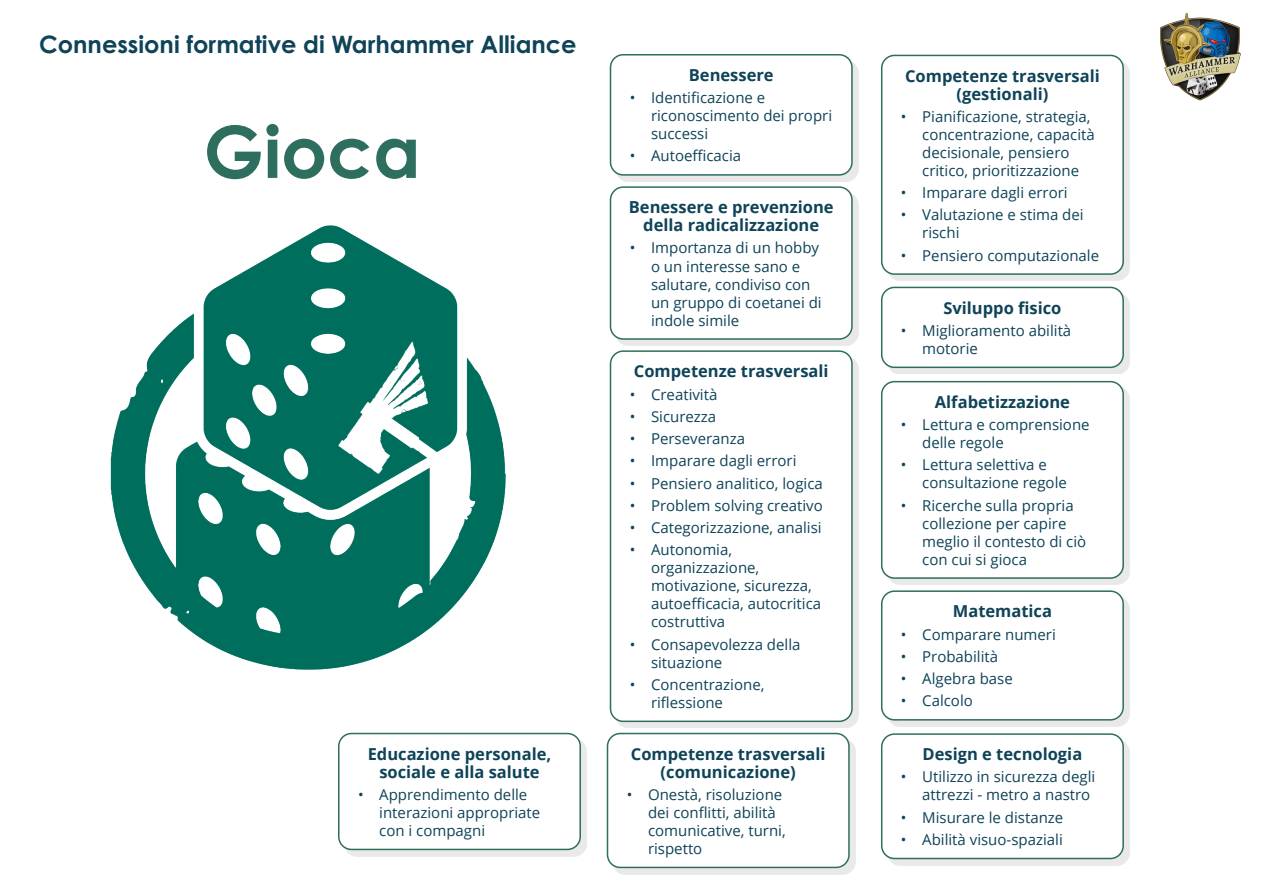
<style>
.page{position:relative;width:1263px;height:893px;background:#fff}
.page>*{position:absolute;margin:0;border:0;box-sizing:border-box;transform-origin:0 0}
.Activity_Title_B{font:700 72px "Century Gothic Std";color:#2d6e5e}
.Activity_Title_B-2{font:700 24px "Century Gothic Std";color:#0e4358}
.Body_round_box{font:700 16.5px/18px "Open Sans";color:#0e4358;text-align:center}
.t1{font:15px/18px "Open Sans";color:#0e4358}
</style>
<div class="page">
<div style="left:616px;top:60px;width:243px;height:122px;background:#e9e9e9"></div>
<div style="left:610px;top:55px;width:242px;height:120px;background:#fff;border-radius:13px"></div>
<div style="left:610px;top:54px;width:243px;height:122px;border:2px solid #2d6e5e;border-radius:13px"></div>
<div style="left:887px;top:61px;width:243px;height:220px;background:#e9e9e9"></div>
<div style="left:882px;top:55px;width:241px;height:219px;background:#fff;border-radius:13px"></div>
<div style="left:881px;top:55px;width:243px;height:220px;border:2px solid #2d6e5e;border-radius:13px"></div>
<div style="left:616px;top:356px;width:243px;height:372px;background:#231f20;opacity:.1"></div>
<div style="left:610px;top:351px;width:242px;height:370px;background:#fff;border-radius:13px"></div>
<div style="left:610px;top:350px;width:243px;height:372px;border:2px solid #2d6e5e;border-radius:13px"></div>
<div style="left:887px;top:293px;width:243px;height:81px;background:#231f20;opacity:.1"></div>
<div style="left:882px;top:287px;width:241px;height:80px;background:#fff;border-radius:13px"></div>
<div style="left:881px;top:287px;width:243px;height:81px;border:2px solid #2d6e5e;border-radius:13px"></div>
<div style="left:887px;top:387px;width:243px;height:198px;background:#e9e9e9"></div>
<div style="left:882px;top:382px;width:241px;height:196px;background:#fff;border-radius:13px"></div>
<div style="left:881px;top:381px;width:243px;height:198px;border:2px solid #2d6e5e;border-radius:13px"></div>
<div style="left:613px;top:739px;width:243px;height:135px;background:#231f20;opacity:.1"></div>
<div style="left:607px;top:733px;width:242px;height:134px;background:#fff;border-radius:13px"></div>
<div style="left:607px;top:733px;width:243px;height:135px;border:2px solid #2d6e5e;border-radius:13px"></div>
<div style="left:344px;top:739px;width:243px;height:117px;background:#231f20;opacity:.1"></div>
<div style="left:339px;top:733px;width:241px;height:116px;background:#fff;border-radius:13px"></div>
<div style="left:338px;top:733px;width:243px;height:117px;border:2px solid #2d6e5e;border-radius:13px"></div>
<div style="left:887px;top:596px;width:243px;height:131px;background:#e9e9e9"></div>
<div style="left:882px;top:591px;width:241px;height:129px;background:#fff;border-radius:13px"></div>
<div style="left:881px;top:590px;width:243px;height:131px;border:2px solid #2d6e5e;border-radius:13px"></div>
<div style="left:887px;top:739px;width:243px;height:126px;background:#231f20;opacity:.1"></div>
<div style="left:882px;top:734px;width:241px;height:124px;background:#fff;border-radius:13px"></div>
<div style="left:881px;top:733px;width:243px;height:126px;border:2px solid #2d6e5e;border-radius:13px"></div>
<div style="left:616px;top:192px;width:243px;height:154px;background:#e9e9e9"></div>
<div style="left:610px;top:187px;width:242px;height:152px;background:#fff;border-radius:13px"></div>
<div style="left:610px;top:186px;width:243px;height:154px;border:2px solid #2d6e5e;border-radius:13px"></div>
<img style="left:110px;top:225px;width:434px;height:533px">
<img style="left:1160px;top:13px;width:81px;height:88px">
<p class="Activity_Title_B-2" style="left:39px;top:29px;width:539px">Connessioni formative di Warhammer Alliance</p>
<p class="Activity_Title_B" style="left:203px;top:107px;width:219px">Gioca</p>
<p class="Body_round_box" style="left:368px;top:744px;width:185px">Educazione personale, sociale e alla salute</p>
<p class="t1" style="left:379px;top:785px;width:163px;text-indent:-21px">• Apprendimento delle interazioni appropriate con i compagni</p>
<p class="Body_round_box" style="left:689px;top:65px;width:86px">Benessere</p>
<p class="t1" style="left:651px;top:88px;width:183px;text-indent:-21px">• Identificazione e riconoscimento dei propri successi</p>
<p class="t1" style="left:630px;top:147px;width:113px">• Autoefficacia</p>
<p class="Body_round_box" style="left:629px;top:198px;width:206px">Benessere e prevenzione della radicalizzazione</p>
<p class="t1" style="left:651px;top:239px;width:172px;text-indent:-21px">• Importanza di un hobby o un interesse sano e salutare, condiviso con un gruppo di coetanei di indole simile</p>
<p class="Body_round_box" style="left:634px;top:362px;width:196px">Competenze trasversali</p>
<p class="t1" style="left:630px;top:385px;width:89px">• Creatività</p>
<p class="t1" style="left:630px;top:407px;width:88px">• Sicurezza</p>
<p class="t1" style="left:630px;top:429px;width:117px">• Perseveranza</p>
<p class="t1" style="left:630px;top:451px;width:168px">• Imparare dagli errori</p>
<p class="t1" style="left:630px;top:474px;width:195px">• Pensiero analitico, logica</p>
<p class="t1" style="left:630px;top:496px;width:195px">• Problem solving creativo</p>
<p class="t1" style="left:630px;top:518px;width:193px">• Categorizzazione, analisi</p>
<p class="t1" style="left:651px;top:540px;width:172px;text-indent:-21px">• Autonomia, organizzazione, motivazione, sicurezza, autoefficacia, autocritica costruttiva</p>
<p class="t1" style="left:651px;top:635px;width:151px;text-indent:-21px">• Consapevolezza della situazione</p>
<p class="t1" style="left:651px;top:675px;width:115px;text-indent:-21px">• Concentrazione, riflessione</p>
<p class="Body_round_box" style="left:631px;top:744px;width:196px">Competenze trasversali (comunicazione)</p>
<p class="t1" style="left:648px;top:785px;width:139px;text-indent:-21px">• Onestà, risoluzione dei conflitti, abilità comunicative, turni, rispetto</p>
<p class="Body_round_box" style="left:905px;top:66px;width:196px">Competenze trasversali (gestionali)</p>
<p class="t1" style="left:922px;top:107px;width:174px;text-indent:-21px">• Pianificazione, strategia, concentrazione, capacità decisionale, pensiero critico, prioritizzazione</p>
<p class="t1" style="left:901px;top:183px;width:168px">• Imparare dagli errori</p>
<p class="t1" style="left:922px;top:205px;width:163px;text-indent:-21px">• Valutazione e stima dei rischi</p>
<p class="t1" style="left:901px;top:246px;width:200px">• Pensiero computazionale</p>
<p class="Body_round_box" style="left:943px;top:298px;width:120px">Sviluppo fisico</p>
<p class="t1" style="left:922px;top:321px;width:151px;text-indent:-21px">• Miglioramento abilità motorie</p>
<p class="Body_round_box" style="left:935px;top:392px;width:137px">Alfabetizzazione</p>
<p class="t1" style="left:922px;top:415px;width:169px;text-indent:-21px">• Lettura e comprensione delle regole</p>
<p class="t1" style="left:922px;top:455px;width:146px;text-indent:-21px">• Lettura selettiva e consultazione regole</p>
<p class="t1" style="left:922px;top:496px;width:166px;text-indent:-21px">• Ricerche sulla propria collezione per capire meglio il contesto di ciò con cui si gioca</p>
<p class="Body_round_box" style="left:953px;top:602px;width:101px">Matematica</p>
<p class="t1" style="left:901px;top:625px;width:156px">• Comparare numeri</p>
<p class="t1" style="left:901px;top:647px;width:99px">• Probabilità</p>
<p class="t1" style="left:901px;top:669px;width:113px">• Algebra base</p>
<p class="t1" style="left:901px;top:691px;width:73px">• Calcolo</p>
<p class="Body_round_box" style="left:922px;top:745px;width:161px">Design e tecnologia</p>
<p class="t1" style="left:922px;top:768px;width:175px;text-indent:-21px">• Utilizzo in sicurezza degli attrezzi - metro a nastro</p>
<p class="t1" style="left:901px;top:808px;width:164px">• Misurare le distanze</p>
<p class="t1" style="left:901px;top:830px;width:163px">• Abilità visuo-spaziali</p>
</div>
